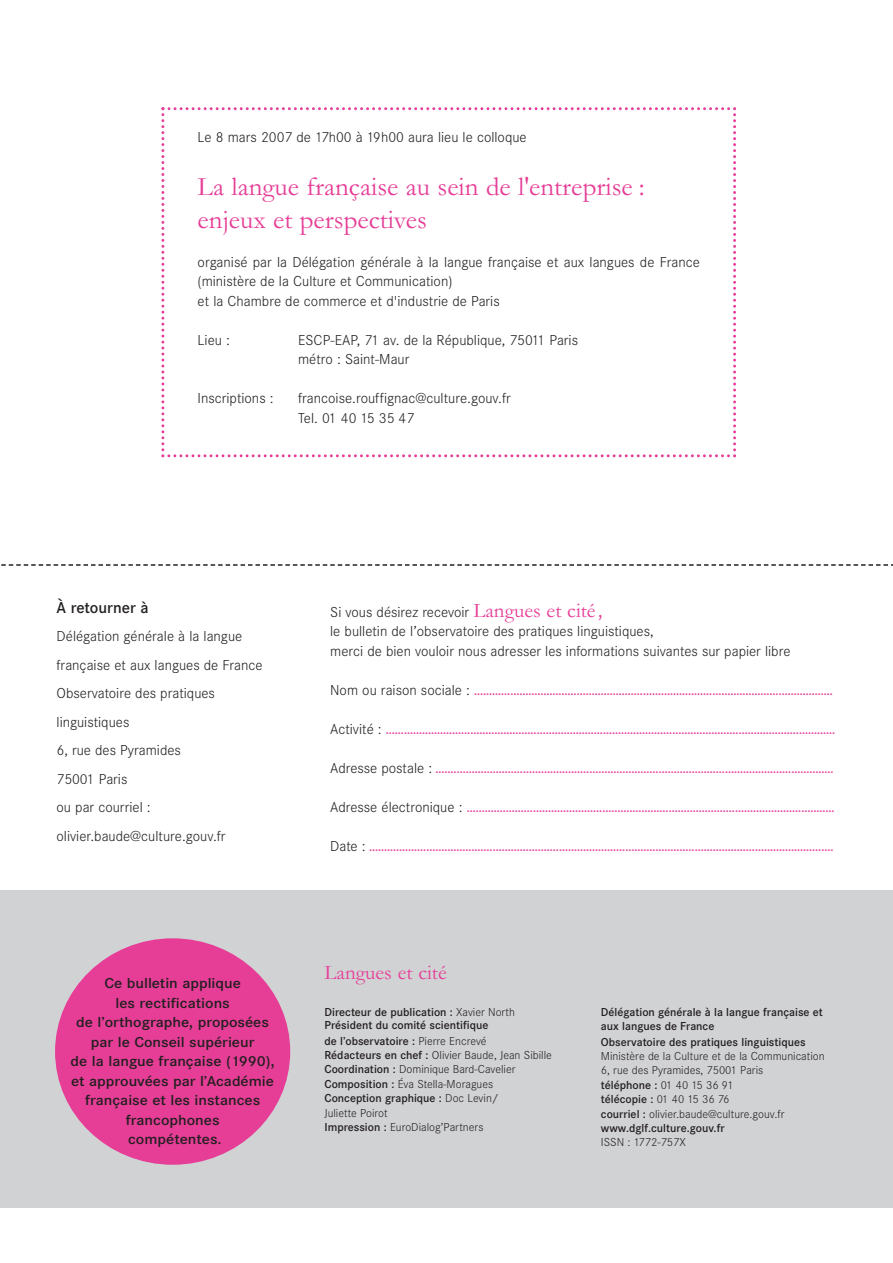
<style>
.page{position:relative;width:893px;height:1263px;background:#fff}
.page>*{position:absolute;margin:0;border:0;box-sizing:border-box;transform-origin:0 0}
.t1{font:27px/33px "Garamond";color:#e63e97}
.t2{font:21px "Garamond";color:#e63e97}
.t3{font:600 16.5px "Corporate S";color:#231f20}
.t4{font:300 15px/28.5px "Corporate S";color:#231f20}
.t5{font:600 15px/19.5px "Corporate S";color:#231f20;text-align:center;scale:1.09 1}
.t6{font:700 12px "Corporate S";color:#e63e97}
.t7{font:300 12px/14.4px "Corporate S";color:#231f20}
.t8{font:600 12px/14.9px "Corporate S";color:#231f20}
.s1{font-family:"Garamond";font-weight:400;font-size:21px;color:#e63e97}
.s2{font-weight:600;font-size:16.5px;color:#e63e97}
.s3{font-weight:300;font-size:15px;color:#231f20}
.s4{font-weight:300}
.s5{font-weight:600}
</style>
<div class="page">
<div style="left:0;top:890px;width:893px;height:318px;background:#d1d2d4"></div>
<div style="left:55px;top:938px;width:235px;height:227px;background:#e63e97;border-radius:50%"></div>
<svg style="left:1px;top:564px;width:892px;height:2px"></svg>
<svg style="left:161px;top:107px;width:575px;height:350px"></svg>
<p class="t4" style="left:198px;top:125px;width:331px">Le 8 mars 2007 de 17h00 à 19h00 aura lieu le colloque</p>
<h1 class="t1" style="left:198px;top:173px;width:448px">La langue française au sein de l'entreprise : enjeux et perspectives</h1>
<p class="t4" style="left:198px;top:254px;width:504px;line-height:19.5px">organisé par la Délégation générale à la langue française et aux langues de France (ministère de la Culture et Communication)<br>et la Chambre de commerce et d'industrie de Paris</p>
<p class="t4" style="left:198px;top:327px;width:34px">Lieu :</p>
<p class="t4" style="left:298px;top:332px;width:281px;line-height:19.5px">ESCP-EAP, 71 av. de la République, 75011 Paris métro : Saint-Maur</p>
<p class="t4" style="left:198px;top:386px;width:77px">Inscriptions :</p>
<p class="t4" style="left:298px;top:390px;width:214px;line-height:19.5px">francoise.rouffignac@culture.gouv.fr<br>Tel. 01 40 15 35 47</p>
<h3 class="t3" style="left:57px;top:602px;width:93px">À retourner à</h3>
<p class="t4" style="left:57px;top:623px;width:208px">Délégation générale à la langue française et aux langues de France<br>Observatoire des pratiques linguistiques<br>6, rue des Pyramides<br>75001 Paris<br>ou par courriel : olivier.baude@culture.gouv.fr</p>
<p class="t5" style="left:71px;top:975px;width:189px">Ce bulletin applique<br>les rectifications<br>de l’orthographe, proposées par le Conseil supérieur<br>de la langue française (1990), et approuvées par l’Académie française et les instances francophones<br>compétentes.</p>
<p class="t4" style="left:330px;top:603px;width:462px;line-height:19.5px">Si vous désirez recevoir <span class="s1">Langues et cité</span> <span class="s2">,<br></span>le bulletin de l’observatoire des pratiques linguistiques,<br>merci de bien vouloir nous adresser les informations suivantes sur papier libre</p>
<p class="t6" style="left:330px;top:686px;width:504px"><span class="s3">Nom ou raison sociale :</span> .......................................................................................................................</p>
<p class="t6" style="left:330px;top:725px;width:506px"><span class="s3">Activité :</span> .....................................................................................................................................................</p>
<p class="t6" style="left:330px;top:764px;width:505px"><span class="s3">Adresse postale :</span> ....................................................................................................................................</p>
<p class="t6" style="left:330px;top:803px;width:506px"><span class="s3">Adresse électronique :</span> ..........................................................................................................................</p>
<p class="t6" style="left:330px;top:842px;width:505px"><span class="s3">Date :</span> ..........................................................................................................................................................</p>
<h2 class="t2" style="left:324px;top:965px;width:124px">Langues et cité</h2>
<p class="t8" style="left:324px;top:1006px;width:192px;line-height:13.4px">Directeur de publication : <span class="s4">Xavier North<br></span>Président du comité scientifique</p>
<p class="t7" style="left:324px;top:1034px;width:229px"><span class="s5">de l’observatoire :</span> Pierre Encrevé<br><span class="s5">Rédacteurs en chef :</span> Olivier Baude, Jean Sibille <span class="s5">Coordination :</span> Dominique Bard-Cavelier <span class="s5">Composition :</span> Éva Stella-Moragues <span class="s5">Conception graphique :</span> Doc Levin/<br>Juliette Poirot<br><span class="s5">Impression :</span> EuroDialog’Partners</p>
<p class="t8" style="left:601px;top:1006px;width:223px">Délégation générale à la langue française et aux langues de France<br>Observatoire des pratiques linguistiques</p>
<p class="t7" style="left:601px;top:1050px;width:225px">Ministère de la Culture et de la Communication 6, rue des Pyramides, 75001 Paris<br><span class="s5">téléphone :</span> 01 40 15 36 91<br><span class="s5">télécopie :</span> 01 40 15 36 76<br><span class="s5">courriel :</span> olivier.baude@culture.gouv.fr <span class="s5">www.dglf.culture.gouv.fr</span></p>
<p class="t7" style="left:601px;top:1136px;width:86px">ISSN : 1772-757X</p>
</div>
